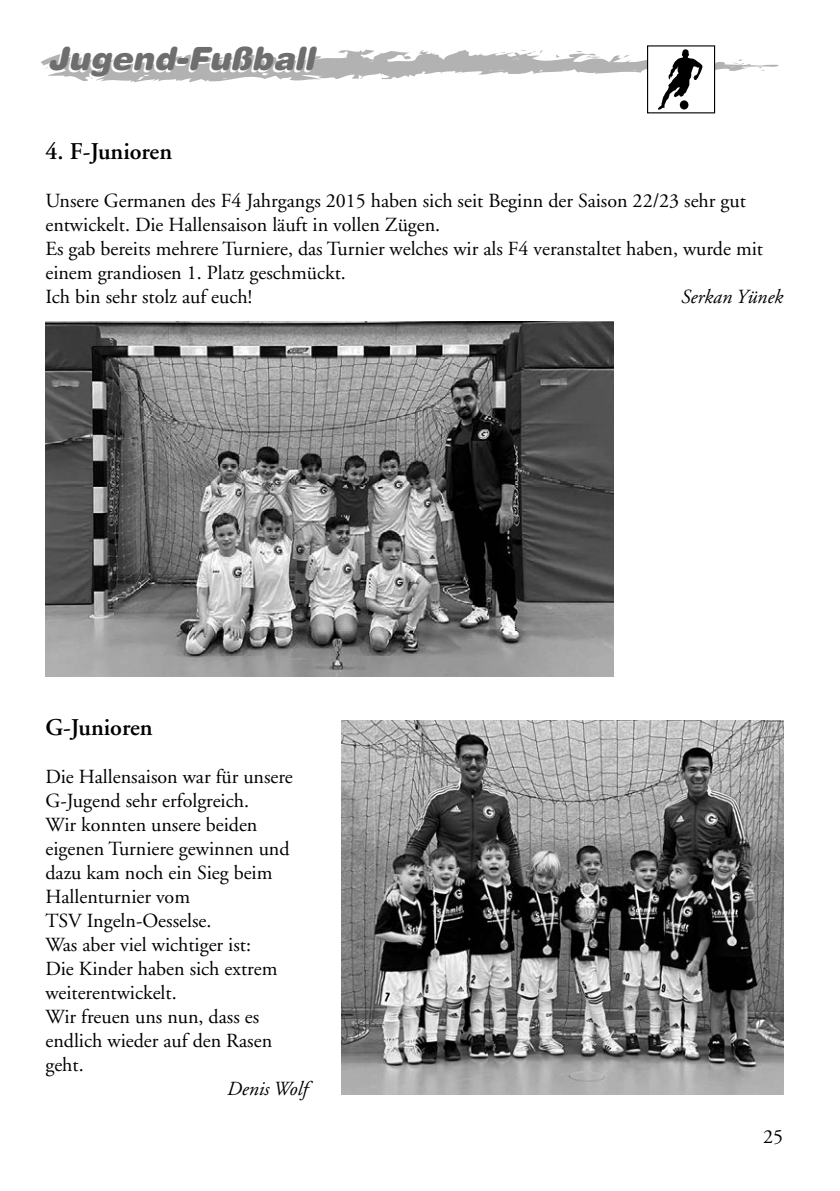
<style>
.page{position:relative;width:840px;height:1191px;background:#fff}
.page>*{position:absolute;margin:0;border:0;box-sizing:border-box;transform-origin:0 0}
.t1{font:italic 900 32px "Helvetica Rounded";color:#6e6e6e}
.t2{font:600 24px "Adobe Garamond";color:#000}
.t3{font:20px/24px "Adobe Garamond";color:#000}
.t4{font:italic 20px "Adobe Garamond";color:#000}
</style>
<div class="page">
<img style="left:45px;top:321px;width:568px;height:355px">
<img style="left:341px;top:720px;width:441px;height:374px">
<svg style="left:41px;top:46px;width:737px;height:65px"></svg>
<div style="left:679px;top:100px;width:9px;height:9px;background:#000;border-radius:50%"></div>
<h1 class="t1" style="left:47px;top:38px;width:268px">Jugend-Fußball</h1>
<p class="t2" style="left:45px;top:138px;width:128px">4. F-Junioren</p>
<p class="t3" style="left:45px;top:189px;width:718px">Unsere Germanen des F4 Jahrgangs 2015 haben sich seit Beginn der Saison 22/23 sehr gut entwickelt. Die Hallensaison läuft in vollen Zügen.<br>Es gab bereits mehrere Turniere, das Turnier welches wir als F4 veranstaltet haben, wurde mit einem grandiosen 1. Platz geschmückt.<br>Ich bin sehr stolz auf euch!</p>
<p class="t4" style="left:681px;top:286px;width:103px">Serkan Yünek</p>
<p class="t2" style="left:45px;top:714px;width:109px">G-Junioren</p>
<p class="t3" style="left:45px;top:765px;width:249px">Die Hallensaison war für unsere<br>G-Jugend sehr erfolgreich.<br>Wir konnten unsere beiden eigenen Turniere gewinnen und dazu kam noch ein Sieg beim<br>Hallenturnier vom<br>TSV Ingeln-Oesselse.<br>Was aber viel wichtiger ist:<br>Die Kinder haben sich extrem weiterentwickelt.<br>Wir freuen uns nun, dass es endlich wieder auf den Rasen geht.</p>
<p class="t4" style="left:227px;top:1078px;width:82px">Denis Wolf</p>
<p class="t3" style="left:762px;top:1125px;width:21px">25</p>
</div>
